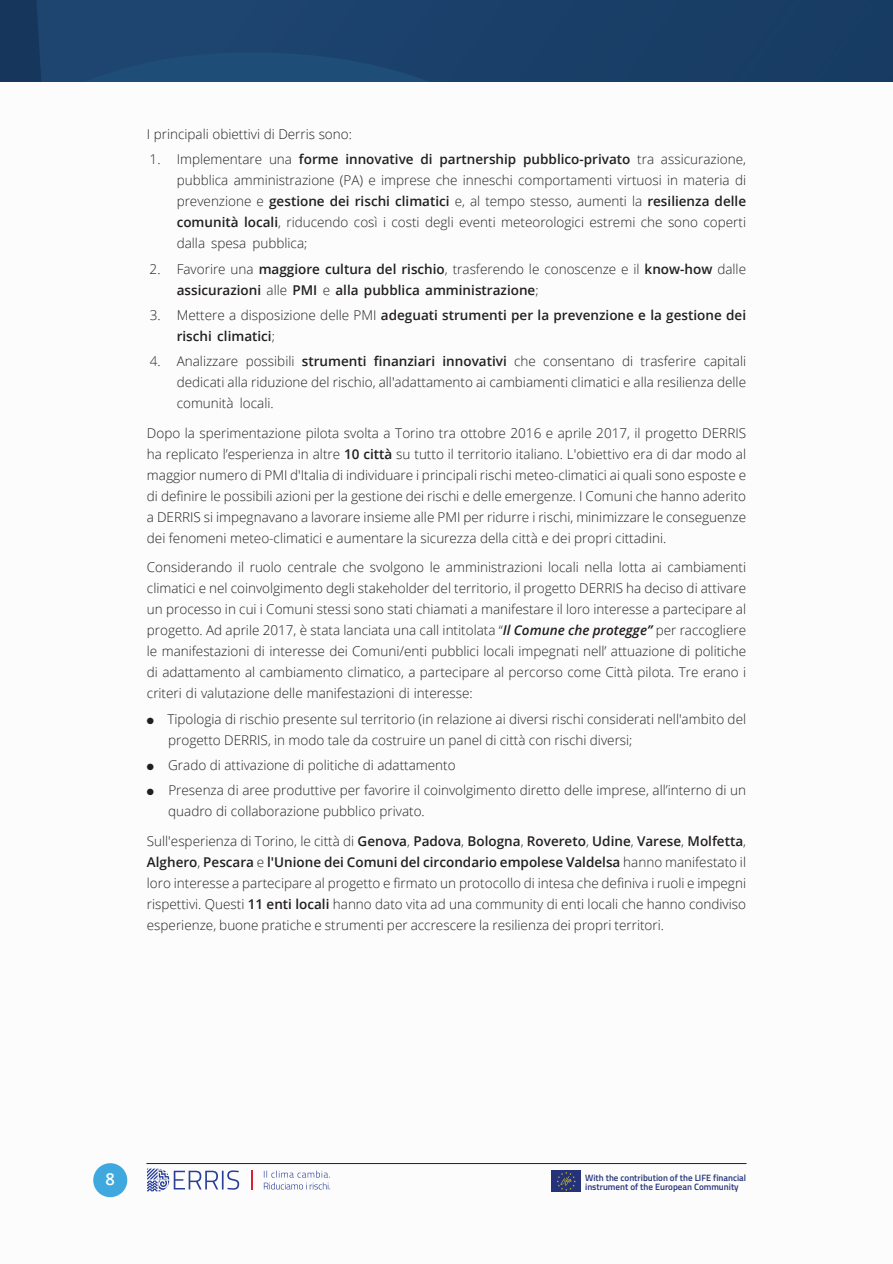
<style>
.page{position:relative;width:893px;height:1264px;background:#fff}
.page>*{position:absolute;margin:0;border:0;box-sizing:border-box;transform-origin:0 0}
.t1{font:600 16.5px "Open Sans";color:#fff}
.t2{font:300 13.5px/21px "Open Sans";color:#231f20;text-align:justify}
.t3{font:600 13.5px/21px "Open Sans";color:#231f20}
.t4{font:600 9.15px/8.6px "Titillium Web";color:#243279}
.s1{font-weight:600}
.s2{font-weight:300}
.s3{font-weight:600;font-style:italic}
</style>
<div class="page">
<div style="left:0;top:0;width:892px;height:81px;background:#183c64"></div>
<svg style="left:42px;top:0;width:638px;height:81px;fill:#1b426d"></svg>
<hr style="left:146px;top:1162px;width:600px;height:1px;background:#231f20">
<div style="left:93px;top:1162px;width:34px;height:34px;background:#3fa8de;border-radius:50%"></div>
<div style="left:551px;top:1170px;width:29px;height:21px;background:#243279"></div>
<svg style="left:557px;top:1172px;width:18px;height:18px"></svg>
<svg style="left:264px;top:1170px;width:66px;height:19px"></svg>
<svg style="left:251px;top:1170px;width:1px;height:19px"></svg>
<svg style="left:147px;top:1168px;width:92px;height:23px"></svg>
<p class="t2" style="left:147px;top:123px;width:206px">I principali obiettivi di Derris sono:</p>
<p class="t2" style="left:177px;top:148px;width:570px;text-indent:-27px">1. Implementare una <span class="s1">forme innovative di partnership pubblico-privato</span> tra assicurazione, pubblica amministrazione (PA) e imprese che inneschi comportamenti virtuosi in materia di prevenzione e <span class="s1">gestione dei rischi climatici</span> e, al tempo stesso, aumenti la <span class="s1">resilienza delle comunità locali</span>, riducendo così i costi degli eventi meteorologici estremi che sono coperti dalla spesa pubblica;</p>
<p class="t3" style="left:177px;top:258px;width:570px;text-indent:-27px"><span class="s2">2. Favorire una</span> maggiore cultura del rischio<span class="s2">, trasferendo le conoscenze e il</span> know-how <span class="s2">dalle </span>assicurazioni <span class="s2">alle</span> PMI <span class="s2">e</span> alla pubblica amministrazione<span class="s2">;</span></p>
<p class="t3" style="left:177px;top:304px;width:570px;text-indent:-27px"><span class="s2">3. Mettere a disposizione delle PMI</span> adeguati strumenti per la prevenzione e la gestione dei rischi climatici<span class="s2">;</span></p>
<p class="t2" style="left:177px;top:350px;width:570px;text-indent:-27px">4. Analizzare possibili <span class="s1">strumenti finanziari innovativi</span> che consentano di trasferire capitali dedicati alla riduzione del rischio, all'adattamento ai cambiamenti climatici e alla resilienza delle comunità locali.</p>
<p class="t2" style="left:147px;top:422px;width:600px">Dopo la sperimentazione pilota svolta a Torino tra ottobre 2016 e aprile 2017, il progetto DERRIS ha replicato l’esperienza in altre <span class="s1">10 città</span> su tutto il territorio italiano. L'obiettivo era di dar modo al maggior numero di PMI d'Italia di individuare i principali rischi meteo-climatici ai quali sono esposte e di definire le possibili azioni per la gestione dei rischi e delle emergenze. I Comuni che hanno aderito a DERRIS si impegnavano a lavorare insieme alle PMI per ridurre i rischi, minimizzare le conseguenze dei fenomeni meteo-climatici e aumentare la sicurezza della città e dei propri cittadini.</p>
<p class="t2" style="left:147px;top:556px;width:600px">Considerando il ruolo centrale che svolgono le amministrazioni locali nella lotta ai cambiamenti climatici e nel coinvolgimento degli stakeholder del territorio, il progetto DERRIS ha deciso di attivare un processo in cui i Comuni stessi sono stati chiamati a manifestare il loro interesse a partecipare al progetto. Ad aprile 2017, è stata lanciata una call intitolata “<span class="s3">Il Comune che protegge”</span> per raccogliere le manifestazioni di interesse dei Comuni/enti pubblici locali impegnati nell’ attuazione di politiche di adattamento al cambiamento climatico, a partecipare al percorso come Città pilota. Tre erano i criteri di valutazione delle manifestazioni di interesse:</p>
<p class="t2" style="left:168px;top:707px;width:579px;text-indent:-21px">● Tipologia di rischio presente sul territorio (in relazione ai diversi rischi considerati nell'ambito del progetto DERRIS, in modo tale da costruire un panel di città con rischi diversi;</p>
<p class="t2" style="left:147px;top:754px;width:310px">● Grado di attivazione di politiche di adattamento</p>
<p class="t2" style="left:168px;top:779px;width:579px;text-indent:-21px">● Presenza di aree produttive per favorire il coinvolgimento diretto delle imprese, all’interno di un quadro di collaborazione pubblico privato.</p>
<p class="t2" style="left:147px;top:829px;width:600px">Sull'esperienza di Torino, le città di <span class="s1">Genova</span>, <span class="s1">Padova</span>, <span class="s1">Bologna</span>, <span class="s1">Rovereto</span>, <span class="s1">Udine</span>, <span class="s1">Varese</span>, <span class="s1">Molfetta</span>, <span class="s1">Alghero</span>, <span class="s1">Pescara</span> e <span class="s1">l'Unione dei Comuni del circondario empolese Valdelsa</span> hanno manifestato il loro interesse a partecipare al progetto e firmato un protocollo di intesa che definiva i ruoli e impegni rispettivi. Questi <span class="s1">11 enti locali</span> hanno dato vita ad una community di enti locali che hanno condiviso esperienze, buone pratiche e strumenti per accrescere la resilienza dei propri territori.</p>
<p class="t1" style="left:105px;top:1167px;width:11px">8</p>
<p class="t4" style="left:585px;top:1172px;width:162px">With the contribution of the LIFE financial instrument of the European Community</p>
</div>
